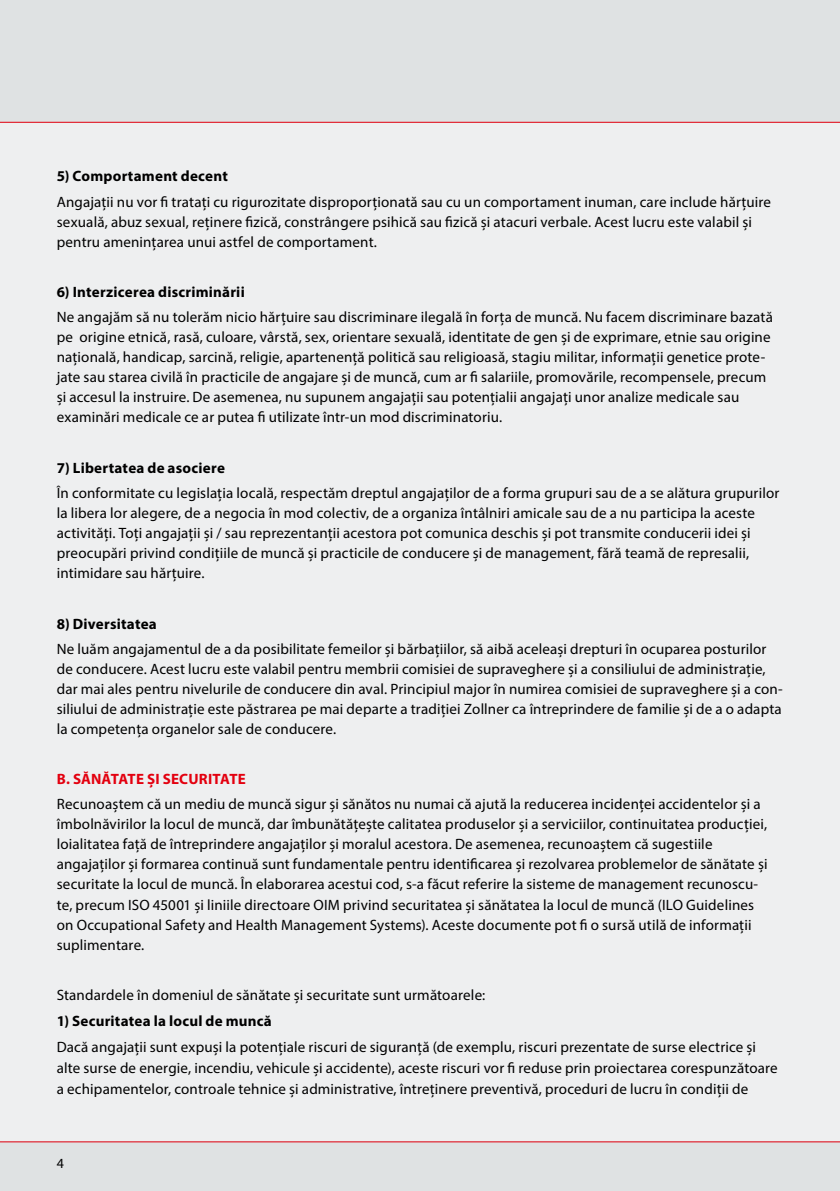
<style>
.page{position:relative;width:840px;height:1191px;background:#fff}
.page>*{position:absolute;margin:0;border:0;box-sizing:border-box;transform-origin:0 0}
.t1{font:15px/20px "Myriad Pro";letter-spacing:.01em;color:#000}
.t2{font:700 15px "Myriad Pro";letter-spacing:.015em;color:#000}
.t3{font:700 15px "Myriad Pro";letter-spacing:.01em;color:#e3000f}
.t4{font:14px "Myriad Pro";color:#000}
</style>
<div class="page">
<div style="left:0;top:0;width:839px;height:1191px;background:#eeeff0"></div>
<div style="left:0;top:1141px;width:839px;height:50px;background:#dfe2e3"></div>
<div style="left:0;top:0;width:839px;height:122px;background:#dfe2e3"></div>
<hr style="left:0;top:122px;width:839px;height:1px;background:#e3000f">
<hr style="left:0;top:1141px;width:839px;height:1px;background:#e3000f">
<p class="t2" style="left:57px;top:166px;width:172px">5) Comportament decent</p>
<p class="t1" style="left:57px;top:191px;width:715px">Angajații nu vor fi tratați cu rigurozitate disproporționată sau cu un comportament inuman, care include hărțuire sexuală, abuz sexual, reținere fizică, constrângere psihică sau fizică și atacuri verbale. Acest lucru este valabil și pentru amenințarea unui astfel de comportament.</p>
<p class="t2" style="left:57px;top:282px;width:189px">6) Interzicerea discriminării</p>
<p class="t1" style="left:57px;top:307px;width:717px">Ne angajăm să nu tolerăm nicio hărțuire sau discriminare ilegală în forța de muncă. Nu facem discriminare bazată pe origine etnică, rasă, culoare, vârstă, sex, orientare sexuală, identitate de gen și de exprimare, etnie sau origine națională, handicap, sarcină, religie, apartenență politică sau religioasă, stagiu militar, informații genetice prote&shy;jate sau starea civilă în practicile de angajare și de muncă, cum ar fi salariile, promovările, recompensele, precum și accesul la instruire. De asemenea, nu supunem angajații sau potențialii angajați unor analize medicale sau examinări medicale ce ar putea fi utilizate într-un mod discriminatoriu.</p>
<p class="t2" style="left:57px;top:458px;width:170px">7) Libertatea de asociere</p>
<p class="t1" style="left:57px;top:483px;width:723px">În conformitate cu legislația locală, respectăm dreptul angajaților de a forma grupuri sau de a se alătura grupurilor la libera lor alegere, de a negocia în mod colectiv, de a organiza întâlniri amicale sau de a nu participa la aceste activități. Toți angajații și / sau reprezentanții acestora pot comunica deschis și pot transmite conducerii idei și preocupări privind condițiile de muncă și practicile de conducere și de management, fără teamă de represalii, intimidare sau hărțuire.</p>
<p class="t2" style="left:57px;top:613px;width:102px">8) Diversitatea</p>
<p class="t1" style="left:57px;top:638px;width:727px">Ne luăm angajamentul de a da posibilitate femeilor și bărbațiilor, să aibă aceleași drepturi în ocuparea posturilor de conducere. Acest lucru este valabil pentru membrii comisiei de supraveghere și a consiliului de administrație, dar mai ales pentru nivelurile de conducere din aval. Principiul major în numirea comisiei de supraveghere și a con&shy;siliului de administrație este păstrarea pe mai departe a tradiției Zollner ca întreprindere de familie și de a o adapta la competența organelor sale de conducere.</p>
<p class="t3" style="left:57px;top:769px;width:190px">B. SĂNĂTATE ȘI SECURITATE</p>
<p class="t1" style="left:57px;top:794px;width:711px">Recunoaștem că un mediu de muncă sigur și sănătos nu numai că ajută la reducerea incidenței accidentelor și a îmbolnăvirilor la locul de muncă, dar îmbunătățește calitatea produselor și a serviciilor, continuitatea producției, loialitatea față de întreprindere angajaților și moralul acestora. De asemenea, recunoaștem că sugestiile angajaților și formarea continuă sunt fundamentale pentru identificarea și rezolvarea problemelor de sănătate și securitate la locul de muncă. În elaborarea acestui cod, s-a făcut referire la sisteme de management recunoscu&shy;te, precum ISO 45001 și liniile directoare OIM privind securitatea și sănătatea la locul de muncă (ILO Guidelines on Occupational Safety and Health Management Systems). Aceste documente pot fi o sursă utilă de informații suplimentare.</p>
<p class="t1" style="left:57px;top:984px;width:430px">Standardele în domeniul de sănătate și securitate sunt următoarele:</p>
<p class="t2" style="left:57px;top:1011px;width:216px">1) Securitatea la locul de muncă</p>
<p class="t1" style="left:57px;top:1036px;width:722px;line-height:21px">Dacă angajații sunt expuși la potențiale riscuri de siguranță (de exemplu, riscuri prezentate de surse electrice și alte surse de energie, incendiu, vehicule și accidente), aceste riscuri vor fi reduse prin proiectarea corespunzătoare a echipamentelor, controale tehnice și administrative, întreținere preventivă, proceduri de lucru în condiții de</p>
<p class="t4" style="left:57px;top:1155px;width:9px">4</p>
</div>
